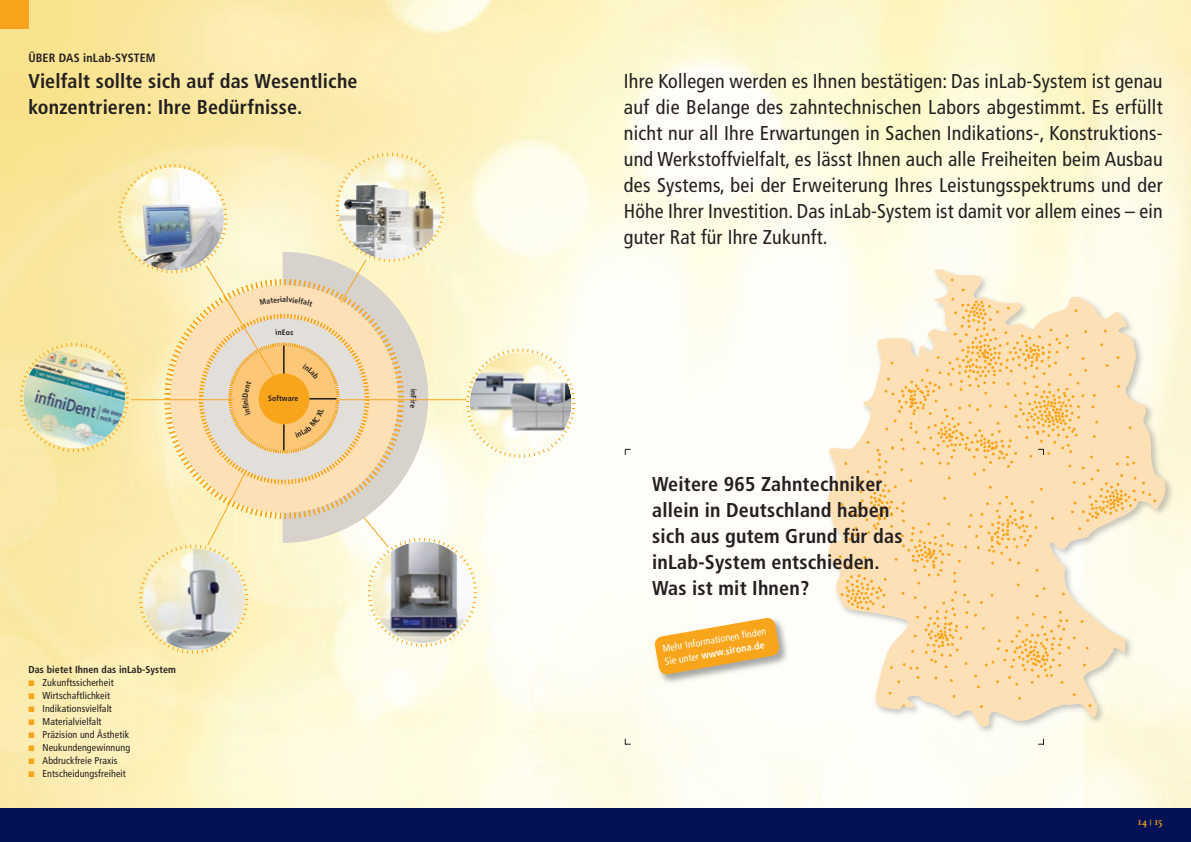
<style>
.page{position:relative;width:1191px;height:842px;background:#fff}
.page>*{position:absolute;margin:0;border:0;box-sizing:border-box;transform-origin:0 0}
.t1{font:condensed 20px/26px "Frutiger";letter-spacing:.01em;color:#231f20;text-align:justify}
.t2{font:700 condensed 20px/26px "Frutiger";letter-spacing:.01em;color:#231f20}
.t3{font:700 condensed 12px "Frutiger";letter-spacing:.01em;color:#231f20}
.t4{font:condensed 10px "Frutiger";letter-spacing:.01em;color:#231f20}
.t5{font:condensed 10px/13px "Frutiger";color:#fff}
.t6{font:700 condensed 10px "Frutiger";letter-spacing:.01em;color:#231f20}
.t7{font:700 10px "Scala";color:#f9a51b}
.t8{font:700 condensed 7.8px "Frutiger";letter-spacing:.01em;color:#231f20}
.s1{color:#f9a51b}
.s2{font-weight:700}
.s3{font-size:6px}
</style>
<div class="page">
<div style="left:0;top:808px;width:595px;height:34px;background:#041156"></div>
<div style="left:595px;top:808px;width:596px;height:34px;background:#041156"></div>
<img style="left:0;top:0;width:1191px;height:808px">
<div style="left:0;top:0;width:28px;height:28px;background:#f9a51b"></div>
<img style="left:828px;top:269px;width:346px;height:467px">
<svg style="left:873px;top:269px;width:292px;height:458px;fill:#fefce8"></svg>
<svg style="left:625px;top:449px;width:5px;height:6px"></svg>
<svg style="left:873px;top:298px;width:283px;height:410px;background:#fce1b8"></svg>
<svg style="left:625px;top:739px;width:5px;height:6px"></svg>
<svg style="left:1038px;top:739px;width:6px;height:6px"></svg>
<img style="left:652px;top:616px;width:137px;height:69px">
<svg style="left:653px;top:617px;width:127px;height:58px"></svg>
<svg style="left:19px;top:152px;width:557px;height:502px;background:#efe5c0"></svg>
<p class="t3" style="left:28px;top:53px;width:129px">ÜBER DAS inLab-SYSTEM</p>
<p class="t2" style="left:28px;top:70px;width:331px">Vielfalt sollte sich auf das Wesentliche konzentrieren: Ihre Bedürfnisse.</p>
<p class="t1" style="left:624px;top:70px;width:540px">Ihre Kollegen werden es Ihnen bestätigen: Das inLab-System ist genau auf die Belange des zahntechnischen Labors abgestimmt. Es erfüllt nicht nur all Ihre Erwartungen in Sachen Indikations-, Konstruktions&shy;und Werkstoffvielfalt, es lässt Ihnen auch alle Freiheiten beim Ausbau des Systems, bei der Erweiterung Ihres Leistungsspektrums und der Höhe Ihrer Investition. Das inLab-System ist damit vor allem eines – ein guter Rat für Ihre Zukunft.</p>
<p class="t8" style="left:282px;top:296px;width:5px">a</p>
<p class="t8" style="left:282px;top:329px;width:5px">E</p>
<p class="t8" style="left:242px;top:400px;width:4px;rotate:-90deg">i</p>
<p class="t8" style="left:268px;top:395px;width:32px">Software</p>
<p class="t6" style="left:28px;top:666px;width:149px">Das bietet Ihnen das inLab-System</p>
<p class="t4" style="left:28px;top:679px;width:87px"><span class="s1">■</span> Zukunftssicherheit</p>
<p class="t4" style="left:28px;top:692px;width:83px"><span class="s1">■</span> Wirtschaftlichkeit</p>
<p class="t4" style="left:28px;top:705px;width:85px"><span class="s1">■</span> Indikationsvielfalt</p>
<p class="t4" style="left:28px;top:718px;width:75px"><span class="s1">■</span> Materialvielfalt</p>
<p class="t4" style="left:28px;top:731px;width:102px"><span class="s1">■</span> Präzision und Ästhetik</p>
<p class="t4" style="left:28px;top:744px;width:103px"><span class="s1">■</span> Neukundengewinnung</p>
<p class="t4" style="left:28px;top:757px;width:91px"><span class="s1">■</span> Abdruckfreie Praxis</p>
<p class="t4" style="left:28px;top:770px;width:99px"><span class="s1">■</span> Entscheidungsfreiheit</p>
<p class="t2" style="left:652px;top:473px;width:252px">Weitere 965 Zahntechniker allein in Deutschland haben sich aus gutem Grund für das inLab-System entschieden.<br>Was ist mit Ihnen?</p>
<p class="t5" style="left:662px;top:643px;width:106px;rotate:-10deg">Mehr Informationen fi nden<br>Sie unter <span class="s2">www.sirona.de</span></p>
<p class="t7" style="left:1138px;top:818px;width:26px">14 <span class="s3">|</span> 15</p>
</div>
